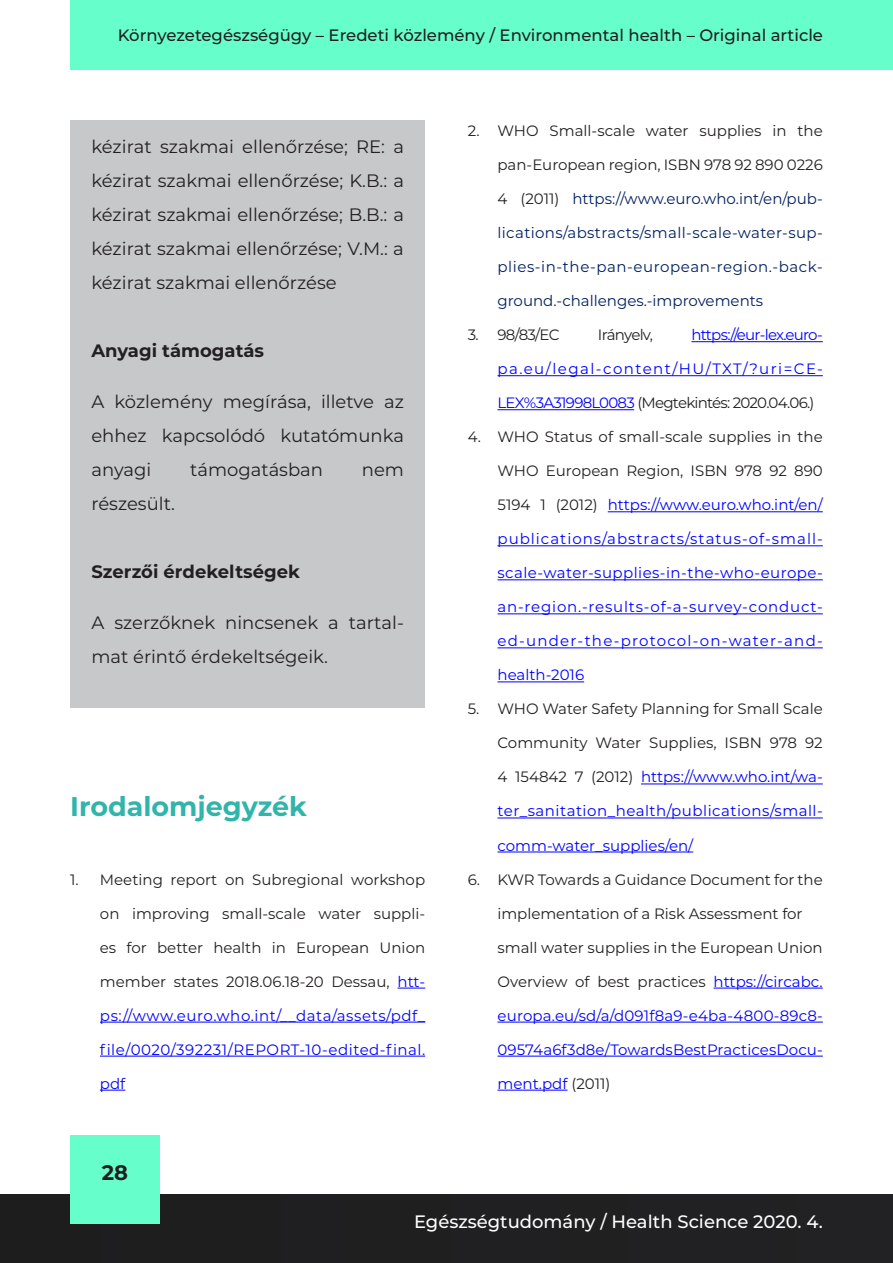
<style>
.page{position:relative;width:893px;height:1263px;background:#fff}
.page>*{position:absolute;margin:0;border:0;box-sizing:border-box;transform-origin:0 0}
.t1{font:700 27px "Montserrat";color:#31b5ab}
.t2{font:700 21px "Montserrat";color:#231f20}
.t3{font:18px/34px "Montserrat";color:#231f20;text-align:justify}
.t4{font:500 18px "Montserrat";color:#fff}
.t5{font:700 18px "Montserrat";color:#231f20}
.t6{font:500 16.5px "Montserrat";color:#231f20}
.irodalomjegyzék{font:15px "Montserrat";color:#231f20}
.irodalomjegyzék-2{font:15px "Montserrat";letter-spacing:.03em;color:#00f}
.irodalomjegyzék-3{font:15px "Montserrat";color:#00f}
.irodalomjegyzék-4{font:15px "Montserrat";letter-spacing:.025em;color:#002060}
.irodalomjegyzék-5{font:15px "Montserrat";color:#002060}
.irodalomjegyzék-6{font:15px "Montserrat";letter-spacing:-.05em;color:#231f20}
.irodalomjegyzék-7{font:15px "Montserrat";letter-spacing:.065em;color:#00f}
.irodalomjegyzék-8{font:15px "Montserrat";letter-spacing:.055em;color:#00f}
.irodalomjegyzék-9{font:15px "Montserrat";letter-spacing:.01em;color:#00f}
.irodalomjegyzék-10{font:15px "Montserrat";letter-spacing:.005em;color:#00f}
.irodalomjegyzék-11{font:15px "Montserrat";letter-spacing:.095em;color:#00f}
.irodalomjegyzék-12{font:15px "Montserrat";letter-spacing:.08em;color:#00f}
.irodalomjegyzék-13{font:15px "Montserrat";letter-spacing:-.05em;color:#00f}
.s1{color:#00f}
.s2{color:#231f20}
</style>
<div class="page">
<div style="left:0;top:1195px;width:892px;height:68px;background:#201f21"></div>
<div style="left:70px;top:1135px;width:89px;height:89px;background:#6fc"></div>
<div style="left:70px;top:0;width:823px;height:69px;background:#6fc"></div>
<div style="left:70px;top:120px;width:355px;height:588px;background:#c7c8ca"></div>
<svg style="left:397px;top:988px;width:28px;height:1px"></svg>
<hr style="left:100px;top:1022px;width:325px;height:1px;background:#00f">
<hr style="left:100px;top:1056px;width:325px;height:1px;background:#00f">
<svg style="left:100px;top:1090px;width:25px;height:1px"></svg>
<hr style="left:691px;top:341px;width:132px;height:1px;background:#00f">
<hr style="left:497px;top:375px;width:326px;height:1px;background:#00f">
<hr style="left:497px;top:409px;width:137px;height:1px;background:#00f">
<hr style="left:608px;top:511px;width:215px;height:1px;background:#00f">
<hr style="left:497px;top:545px;width:326px;height:1px;background:#00f">
<hr style="left:497px;top:579px;width:326px;height:1px;background:#00f">
<hr style="left:497px;top:613px;width:326px;height:1px;background:#00f">
<hr style="left:497px;top:647px;width:326px;height:1px;background:#00f">
<hr style="left:497px;top:681px;width:87px;height:1px;background:#00f">
<hr style="left:641px;top:783px;width:182px;height:1px;background:#00f">
<hr style="left:497px;top:818px;width:326px;height:1px;background:#00f">
<hr style="left:497px;top:852px;width:196px;height:1px;background:#00f">
<hr style="left:714px;top:988px;width:109px;height:1px;background:#00f">
<hr style="left:497px;top:1022px;width:326px;height:1px;background:#00f">
<hr style="left:497px;top:1056px;width:326px;height:1px;background:#00f">
<hr style="left:497px;top:1090px;width:70px;height:1px;background:#00f">
<p class="t6" style="left:118px;top:24px;width:707px">Környezetegészségügy – Eredeti közlemény / Environmental health – Original article</p>
<p class="t3" style="left:91px;top:129px;width:314px">kézirat szakmai ellenőrzése; RE: a kézirat szakmai ellenőrzése; K.B.: a kézirat szakmai ellenőrzése; B.B.: a kézirat szakmai ellenőrzése; V.M.: a kézirat szakmai ellenőrzése</p>
<p class="t5" style="left:91px;top:338px;width:174px">Anyagi támogatás</p>
<p class="t3" style="left:91px;top:384px;width:314px">A közlemény megírása, illetve az ehhez kapcsolódó kutatómunka anyagi</p>
<p class="t3" style="left:190px;top:452px;width:135px">támogatásban</p>
<p class="t3" style="left:362px;top:452px;width:44px">nem</p>
<p class="t3" style="left:91px;top:486px;width:85px">részesült.</p>
<p class="t5" style="left:91px;top:559px;width:210px">Szerzői érdekeltségek</p>
<p class="t3" style="left:91px;top:605px;width:314px">A szerzőknek nincsenek a tartal&shy;mat érintő érdekeltségeik.</p>
<p class="t1" style="left:70px;top:787px;width:238px">Irodalomjegyzék</p>
<p class="irodalomjegyzék" style="left:70px;top:869px;width:357px">1. Meeting report on Subregional workshop</p>
<p class="irodalomjegyzék" style="left:100px;top:903px;width:327px">on improving small-scale water suppli-</p>
<p class="irodalomjegyzék" style="left:100px;top:937px;width:327px">es for better health in European Union</p>
<p class="irodalomjegyzék" style="left:100px;top:971px;width:327px">member states 2018.06.18-20 Dessau, <span class="s1">htt-</span></p>
<p class="irodalomjegyzék-2" style="left:100px;top:1005px;width:327px">ps://www.euro.who.int/__data/assets/pdf_</p>
<p class="irodalomjegyzék-2" style="left:100px;top:1039px;width:327px">file/0020/392231/REPORT-10-edited-final.</p>
<p class="irodalomjegyzék-2" style="left:100px;top:1073px;width:27px">pdf</p>
<h2 class="t2" style="left:102px;top:1157px;width:28px">28</h2>
<p class="irodalomjegyzék" style="left:468px;top:120px;width:357px">2. WHO Small-scale water supplies in the</p>
<p class="irodalomjegyzék" style="left:497px;top:154px;width:327px">pan-European region, ISBN 978 92 890 0226</p>
<p class="irodalomjegyzék-5" style="left:497px;top:188px;width:327px"><span class="s2">4 (2011)</span> https://www.euro.who.int/en/pub-</p>
<p class="irodalomjegyzék-4" style="left:497px;top:222px;width:327px">lications/abstracts/small-scale-water-sup-</p>
<p class="irodalomjegyzék-4" style="left:497px;top:256px;width:327px">plies-in-the-pan-european-region.-back-</p>
<p class="irodalomjegyzék-5" style="left:497px;top:291px;width:267px">ground.-challenges.-improvements</p>
<p class="irodalomjegyzék" style="left:468px;top:325px;width:93px">3. 98/83/EC</p>
<p class="irodalomjegyzék" style="left:598px;top:325px;width:57px">Irányelv,</p>
<p class="irodalomjegyzék-13" style="left:691px;top:325px;width:133px">https://eur-lex.euro-</p>
<p class="irodalomjegyzék-11" style="left:497px;top:359px;width:327px">pa.eu/legal-content/HU/TXT/?uri=CE-</p>
<p class="irodalomjegyzék-6" style="left:497px;top:393px;width:319px"><span class="s1">LEX%3A31998L0083</span> (Megtekintés: 2020.04.06.)</p>
<p class="irodalomjegyzék" style="left:468px;top:427px;width:357px">4. WHO Status of small-scale supplies in the</p>
<p class="irodalomjegyzék" style="left:497px;top:461px;width:327px">WHO European Region, ISBN 978 92 890</p>
<p class="irodalomjegyzék-3" style="left:497px;top:495px;width:327px"><span class="s2">5194 1 (2012)</span> https://www.euro.who.int/en/</p>
<p class="irodalomjegyzék-7" style="left:497px;top:529px;width:327px">publications/abstracts/status-of-small-</p>
<p class="irodalomjegyzék-2" style="left:497px;top:563px;width:327px">scale-water-supplies-in-the-who-europe-</p>
<p class="irodalomjegyzék-8" style="left:497px;top:597px;width:327px">an-region.-results-of-a-survey-conduct-</p>
<p class="irodalomjegyzék-12" style="left:497px;top:631px;width:327px">ed-under-the-protocol-on-water-and-</p>
<p class="irodalomjegyzék-3" style="left:497px;top:665px;width:88px">health-2016</p>
<p class="irodalomjegyzék" style="left:468px;top:699px;width:357px">5. WHO Water Safety Planning for Small Scale</p>
<p class="irodalomjegyzék" style="left:497px;top:733px;width:327px">Community Water Supplies, ISBN 978 92</p>
<p class="irodalomjegyzék-3" style="left:497px;top:767px;width:327px"><span class="s2">4 154842 7 (2012)</span> https://www.who.int/wa-</p>
<p class="irodalomjegyzék-2" style="left:497px;top:801px;width:327px">ter_sanitation_health/publications/small-</p>
<p class="irodalomjegyzék-3" style="left:497px;top:835px;width:197px">comm-water_supplies/en/</p>
<p class="irodalomjegyzék" style="left:468px;top:869px;width:357px">6. KWR Towards a Guidance Document for the</p>
<p class="irodalomjegyzék" style="left:497px;top:903px;width:307px">implementation of a Risk Assessment for</p>
<p class="irodalomjegyzék" style="left:497px;top:937px;width:327px">small water supplies in the European Union</p>
<p class="irodalomjegyzék" style="left:497px;top:971px;width:327px">Overview of best practices <span class="s1">https://circabc.</span></p>
<p class="irodalomjegyzék-9" style="left:497px;top:1005px;width:327px">europa.eu/sd/a/d091f8a9-e4ba-4800-89c8-</p>
<p class="irodalomjegyzék-10" style="left:497px;top:1039px;width:327px">09574a6f3d8e/TowardsBestPracticesDocu-</p>
<p class="irodalomjegyzék-2" style="left:497px;top:1073px;width:114px">ment.pdf <span class="s2">(2011)</span></p>
<p class="t4" style="left:414px;top:1209px;width:410px">Egészségtudomány / Health Science 2020. 4.</p>
</div>
